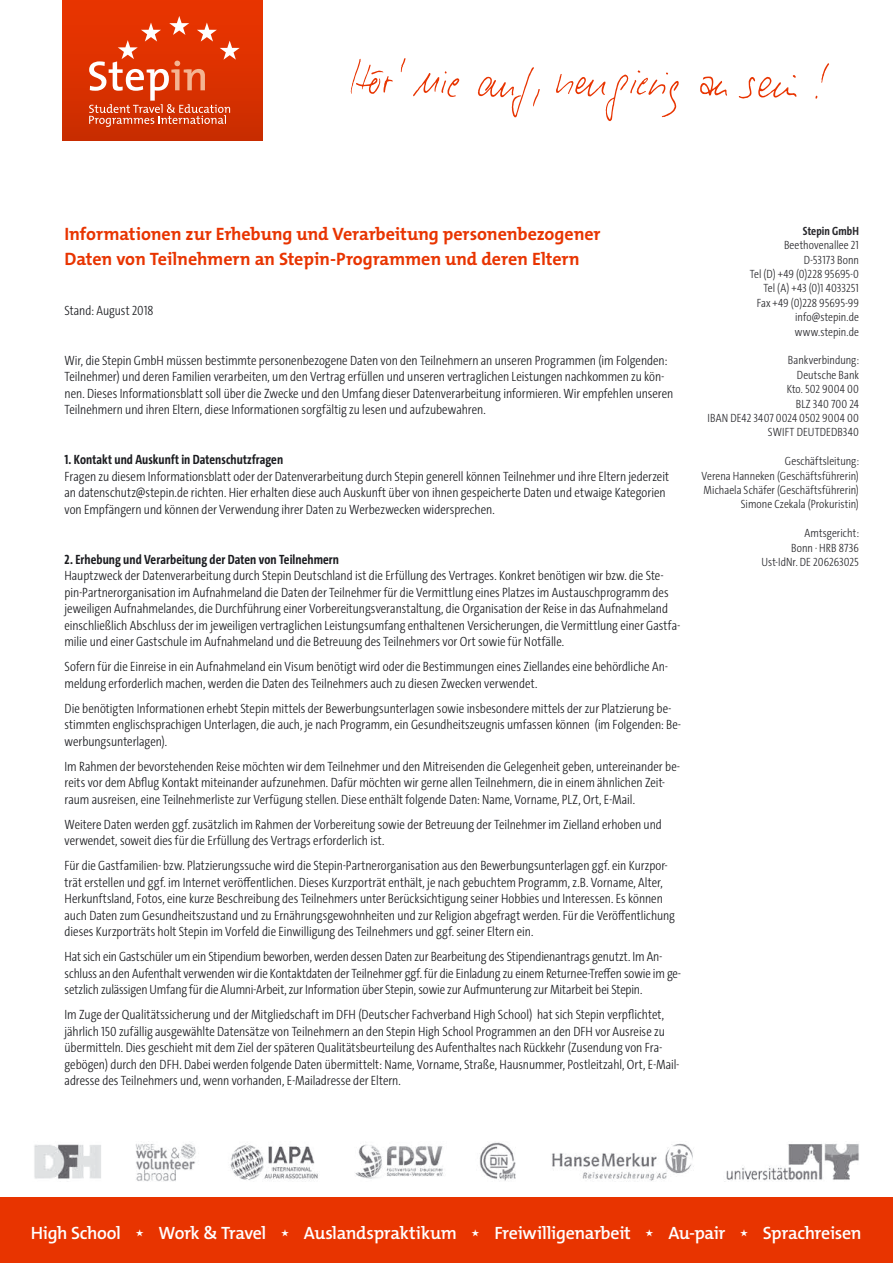
<style>
.page{position:relative;width:893px;height:1263px;background:#fff}
.page>*{position:absolute;margin:0;border:0;box-sizing:border-box;transform-origin:0 0}
.t1{font:18px/25px "The Mix HP7 Bld";letter-spacing:-.005em;color:#e83400}
.t2{font:17.85px "The Mix HP6 Se Bld";letter-spacing:-.02em;color:#fff}
.t3{font:300 13.5px/16.5px "The Sans Cd LF3";color:#1b1c20}
.t4{font:700 13.5px "The Sans Cd LF7";letter-spacing:.005em;color:#1b1c20}
.t5{font:300 12px/14.4px "The Sans Cd LF3";letter-spacing:.005em;color:#28282c;text-align:right}
.t6{font:700 12px "The Sans Cd LF7";letter-spacing:.01em;color:#28282c}
</style>
<div class="page">
<div style="left:0;top:1198px;width:893px;height:65px;background:#e83400"></div>
<svg style="left:700px;top:77px;width:27px;height:19px"></svg>
<svg style="left:821px;top:63px;width:8px;height:20px"></svg>
<svg style="left:478px;top:67px;width:62px;height:51px"></svg>
<svg style="left:401px;top:58px;width:5px;height:14px"></svg>
<svg style="left:350px;top:59px;width:43px;height:35px"></svg>
<svg style="left:739px;top:75px;width:57px;height:24px"></svg>
<svg style="left:556px;top:70px;width:123px;height:51px"></svg>
<svg style="left:413px;top:71px;width:46px;height:26px"></svg>
<div style="left:63px;top:0;width:199px;height:141px;background:linear-gradient(to bottom,#ec3500,#ca2d00)"></div>
<svg style="left:89px;top:16px;width:151px;height:111px;background:#e15026"></svg>
<img style="left:34px;top:1142px;width:825px;height:39px">
<h1 class="t1" style="left:65px;top:221px;width:538px">Informationen zur Erhebung und Verarbeitung personenbezogener<br>Daten von Teilnehmern an Stepin-Programmen und deren Eltern</h1>
<p class="t3" style="left:65px;top:302px;width:90px">Stand: August 2018</p>
<p class="t3" style="left:65px;top:352px;width:610px">Wir, die Stepin GmbH müssen bestimmte personenbezogene Daten von den Teilnehmern an unseren Programmen (im Folgenden:<br>Teilnehmer) und deren Familien verarbeiten, um den Vertrag erfüllen und unseren vertraglichen Leistungen nachkommen zu kön&shy;nen. Dieses Informationsblatt soll über die Zwecke und den Umfang dieser Datenverarbeitung informieren. Wir empfehlen unseren Teilnehmern und ihren Eltern, diese Informationen sorgfältig zu lesen und aufzubewahren.</p>
<p class="t4" style="left:65px;top:451px;width:220px">1. Kontakt und Auskunft in Datenschutzfragen</p>
<p class="t3" style="left:65px;top:468px;width:606px">Fragen zu diesem Informationsblatt oder der Datenverarbeitung durch Stepin generell können Teilnehmer und ihre Eltern jederzeit an datenschutz@stepin.de richten. Hier erhalten diese auch Auskunft über von ihnen gespeicherte Daten und etwaige Kategorien von Empfängern und können der Verwendung ihrer Daten zu Werbezwecken widersprechen.</p>
<p class="t4" style="left:65px;top:551px;width:276px">2. Erhebung und Verarbeitung der Daten von Teilnehmern</p>
<p class="t3" style="left:65px;top:567px;width:617px">Hauptzweck der Datenverarbeitung durch Stepin Deutschland ist die Erfüllung des Vertrages. Konkret benötigen wir bzw. die Ste&shy;pin-Partnerorganisation im Aufnahmeland die Daten der Teilnehmer für die Vermittlung eines Platzes im Austauschprogramm des jeweiligen Aufnahmelandes, die Durchführung einer Vorbereitungsveranstaltung, die Organisation der Reise in das Aufnahmeland einschließlich Abschluss der im jeweiligen vertraglichen Leistungsumfang enthaltenen Versicherungen, die Vermittlung einer Gastfa&shy;milie und einer Gastschule im Aufnahmeland und die Betreuung des Teilnehmers vor Ort sowie für Notfälle.</p>
<p class="t3" style="left:65px;top:658px;width:604px">Sofern für die Einreise in ein Aufnahmeland ein Visum benötigt wird oder die Bestimmungen eines Ziellandes eine behördliche An&shy;meldung erforderlich machen, werden die Daten des Teilnehmers auch zu diesen Zwecken verwendet.</p>
<p class="t3" style="left:65px;top:700px;width:618px">Die benötigten Informationen erhebt Stepin mittels der Bewerbungsunterlagen sowie insbesondere mittels der zur Platzierung be&shy;stimmten englischsprachigen Unterlagen, die auch, je nach Programm, ein Gesundheitszeugnis umfassen können (im Folgenden: Be&shy;werbungsunterlagen).</p>
<p class="t3" style="left:65px;top:758px;width:616px">Im Rahmen der bevorstehenden Reise möchten wir dem Teilnehmer und den Mitreisenden die Gelegenheit geben, untereinander be&shy;reits vor dem Abflug Kontakt miteinander aufzunehmen. Dafür möchten wir gerne allen Teilnehmern, die in einem ähnlichen Zeit&shy;raum ausreisen, eine Teilnehmerliste zur Verfügung stellen. Diese enthält folgende Daten: Name, Vorname, PLZ, Ort, E-Mail.</p>
<p class="t3" style="left:65px;top:816px;width:599px">Weitere Daten werden ggf. zusätzlich im Rahmen der Vorbereitung sowie der Betreuung der Teilnehmer im Zielland erhoben und verwendet, soweit dies für die Erfüllung des Vertrags erforderlich ist.</p>
<p class="t3" style="left:65px;top:857px;width:612px">Für die Gastfamilien- bzw. Platzierungssuche wird die Stepin-Partnerorganisation aus den Bewerbungsunterlagen ggf. ein Kurzpor&shy;trät erstellen und ggf. im Internet veröffentlichen. Dieses Kurzporträt enthält, je nach gebuchtem Programm, z.B. Vorname, Alter, Herkunftsland, Fotos, eine kurze Beschreibung des Teilnehmers unter Berücksichtigung seiner Hobbies und Interessen. Es können auch Daten zum Gesundheitszustand und zu Ernährungsgewohnheiten und zur Religion abgefragt werden. Für die Veröffentlichung dieses Kurzporträts holt Stepin im Vorfeld die Einwilligung des Teilnehmers und ggf. seiner Eltern ein.</p>
<p class="t3" style="left:65px;top:948px;width:618px">Hat sich ein Gastschüler um ein Stipendium beworben, werden dessen Daten zur Bearbeitung des Stipendienantrags genutzt. Im An&shy;schluss an den Aufenthalt verwenden wir die Kontaktdaten der Teilnehmer ggf. für die Einladung zu einem Returnee-Treffen sowie im ge&shy;setzlich zulässigen Umfang für die Alumni-Arbeit, zur Information über Stepin, sowie zur Aufmunterung zur Mitarbeit bei Stepin.</p>
<p class="t3" style="left:65px;top:1006px;width:616px">Im Zuge der Qualitätssicherung und der Mitgliedschaft im DFH (Deutscher Fachverband High School) hat sich Stepin verpflichtet, jährlich 150 zufällig ausgewählte Datensätze von Teilnehmern an den Stepin High School Programmen an den DFH vor Ausreise zu übermitteln. Dies geschieht mit dem Ziel der späteren Qualitätsbeurteilung des Aufenthaltes nach Rückkehr (Zusendung von Fra&shy;gebögen) durch den DFH. Dabei werden folgende Daten übermittelt: Name, Vorname, Straße, Hausnummer, Postleitzahl, Ort, E-Mail&shy;adresse des Teilnehmers und, wenn vorhanden, E-Mailadresse der Eltern.</p>
<p class="t6" style="left:803px;top:223px;width:58px">Stepin GmbH</p>
<p class="t5" style="left:750px;top:237px;width:111px">Beethovenallee 21<br>D-53173 Bonn<br>Tel (D) +49 (0)228 95695-0<br>Tel (A) +43 (0)1 4033251<br>Fax +49 (0)228 95695-99 info@stepin.de www.stepin.de</p>
<p class="t5" style="left:708px;top:353px;width:153px">Bankverbindung:<br>Deutsche Bank<br>Kto. 502 9004 00<br>BLZ 340 700 24<br>IBAN DE42 3407 0024 0502 9004 00<br>SWIFT DEUTDEDB340</p>
<p class="t5" style="left:701px;top:453px;width:159px">Geschäftsleitung:<br>Verena Hanneken (Geschäftsführerin)<br>Michaela Schäfer (Geschäftsführerin)<br>Simone Czekala (Prokuristin)</p>
<p class="t5" style="left:761px;top:525px;width:99px">Amtsgericht:<br>Bonn · HRB 8736<br>Ust-IdNr. DE 206263025</p>
<h2 class="t2" style="left:31px;top:1222px;width:832px">High School <sup>⋆</sup> Work &amp; Travel <sup>⋆</sup> Auslandspraktikum <sup>⋆</sup> Freiwilligenarbeit <sup>⋆</sup> Au-pair <sup>⋆</sup> Sprachreisen</h2>
</div>
